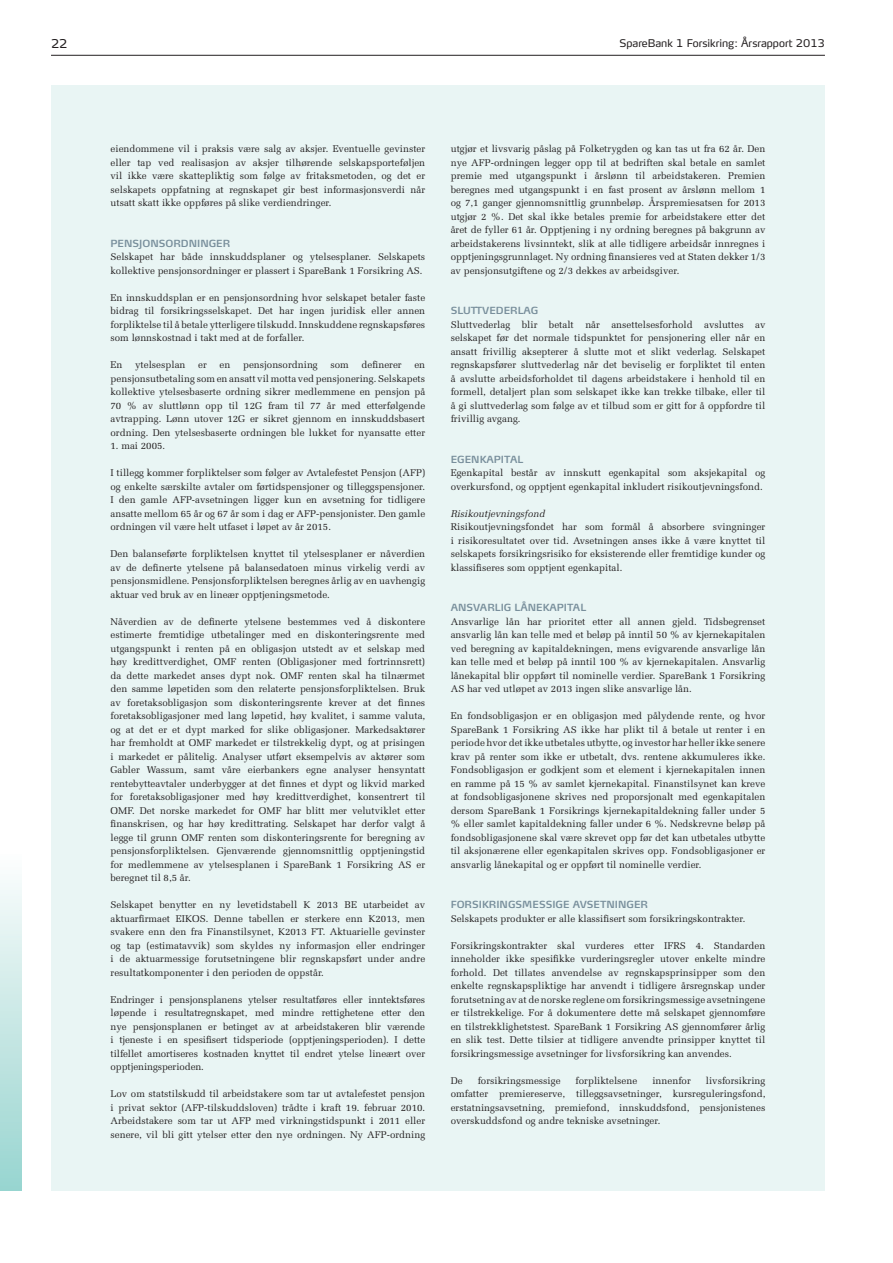
<style>
.page{position:relative;width:893px;height:1263px;background:#fff}
.page>*{position:absolute;margin:0;border:0;box-sizing:border-box;transform-origin:0 0}
.t1{font:12px "Max TF";color:#231f20}
.t2{font:10.5px "Max TF";color:#231f20}
.Brødtekst_u_reg_-_re{font:9.75px/13.5px "Melior";color:#231f20;text-align:justify}
.Mellomtittel_noter{font:600 9.75px "Max TF";color:#798f9c}
.Mellomtittel2_noter{font:italic 9.75px "Melior";color:#231f20}
</style>
<div class="page">
<hr style="left:51px;top:55px;width:774px;height:1px;background:#231f20">
<div style="left:51px;top:85px;width:774px;height:1106px;background:#e9f5f4"></div>
<div style="left:0;top:850px;width:21px;height:341px;background:linear-gradient(to bottom,#fdfefe,#97d4cf)"></div>
<p class="t1" style="left:51px;top:36px;width:18px">22</p>
<p class="t2" style="left:619px;top:36px;width:207px">SpareBank 1 Forsikring: Årsrapport 2013</p>
<p class="Brødtekst_u_reg_-_re" style="left:111px;top:142px;width:316px">eiendommene vil i praksis være salg av aksjer. Eventuelle gevinster eller tap ved realisasjon av aksjer tilhørende selskapsporteføljen vil ikke være skattepliktig som følge av fritaksmetoden, og det er selskapets oppfatning at regnskapet gir best informasjonsverdi når utsatt skatt ikke oppføres på slike verdiendringer.</p>
<p class="Mellomtittel_noter" style="left:111px;top:237px;width:121px">PENSJONSORDNINGER</p>
<p class="Brødtekst_u_reg_-_re" style="left:111px;top:250px;width:316px">Selskapet har både innskuddsplaner og ytelsesplaner. Selskapets kollektive pensjonsordninger er plassert i SpareBank 1 Forsikring AS.</p>
<p class="Brødtekst_u_reg_-_re" style="left:111px;top:291px;width:316px">En innskuddsplan er en pensjonsordning hvor selskapet betaler faste bidrag til forsikringsselskapet. Det har ingen juridisk eller annen forpliktelse til å betale ytterligere tilskudd. Innskuddene regnskapsføres som lønnskostnad i takt med at de forfaller.</p>
<p class="Brødtekst_u_reg_-_re" style="left:111px;top:358px;width:13px">En</p>
<p class="Brødtekst_u_reg_-_re" style="left:135px;top:358px;width:52px">ytelsesplan</p>
<p class="Brødtekst_u_reg_-_re" style="left:198px;top:358px;width:10px">er</p>
<p class="Brødtekst_u_reg_-_re" style="left:220px;top:358px;width:12px">en</p>
<p class="Brødtekst_u_reg_-_re" style="left:243px;top:358px;width:76px">pensjonsordning</p>
<p class="Brødtekst_u_reg_-_re" style="left:330px;top:358px;width:20px">som</p>
<p class="Brødtekst_u_reg_-_re" style="left:362px;top:358px;width:42px">definerer</p>
<p class="Brødtekst_u_reg_-_re" style="left:111px;top:358px;width:316px;text-indent:304px">en pensjonsutbetaling som en ansatt vil motta ved pensjonering. Selskapets kollektive ytelsesbaserte ordning sikrer medlemmene en pensjon på 70 % av sluttlønn opp til 12G fram til 77 år med etterfølgende avtrapping. Lønn utover 12G er sikret gjennom en innskuddsbasert ordning. Den ytelsesbaserte ordningen ble lukket for nyansatte etter</p>
<p class="Brødtekst_u_reg_-_re" style="left:111px;top:439px;width:56px">1. mai 2005.</p>
<p class="Brødtekst_u_reg_-_re" style="left:111px;top:466px;width:316px">I tillegg kommer forpliktelser som følger av Avtalefestet Pensjon (AFP) og enkelte særskilte avtaler om førtidspensjoner og tilleggspensjoner.<br>I den gamle AFP-avsetningen ligger kun en avsetning for tidligere ansatte mellom 65 år og 67 år som i dag er AFP-pensjonister. Den gamle ordningen vil være helt utfaset i løpet av år 2015.</p>
<p class="Brødtekst_u_reg_-_re" style="left:111px;top:547px;width:316px">Den balanseførte forpliktelsen knyttet til ytelsesplaner er nåverdien av de definerte ytelsene på balansedatoen minus virkelig verdi av pensjonsmidlene. Pensjonsforpliktelsen beregnes årlig av en uavhengig aktuar ved bruk av en lineær opptjeningsmetode.</p>
<p class="Brødtekst_u_reg_-_re" style="left:111px;top:615px;width:316px">Nåverdien av de definerte ytelsene bestemmes ved å diskontere estimerte fremtidige utbetalinger med en diskonteringsrente med utgangspunkt i renten på en obligasjon utstedt av et selskap med høy kredittverdighet, OMF renten (Obligasjoner med fortrinnsrett) da dette markedet anses dypt nok. OMF renten skal ha tilnærmet den samme løpetiden som den relaterte pensjonsforpliktelsen. Bruk av foretaksobligasjon som diskonteringsrente krever at det finnes foretaksobligasjoner med lang løpetid, høy kvalitet, i samme valuta, og at det er et dypt marked for slike obligasjoner. Markedsaktører har fremholdt at OMF markedet er tilstrekkelig dypt, og at prisingen i markedet er pålitelig. Analyser utført eksempelvis av aktører som Gabler Wassum, samt våre eierbankers egne analyser hensyntatt rentebytteavtaler underbygger at det finnes et dypt og likvid marked for foretaksobligasjoner med høy kredittverdighet, konsentrert til OMF. Det norske markedet for OMF har blitt mer velutviklet etter finanskrisen, og har høy kredittrating. Selskapet har derfor valgt å legge til grunn OMF renten som diskonteringsrente for beregning av pensjonsforpliktelsen. Gjenværende gjennomsnittlig opptjeningstid for medlemmene av ytelsesplanen i SpareBank 1 Forsikring AS er beregnet til 8,5 år.</p>
<p class="Brødtekst_u_reg_-_re" style="left:111px;top:898px;width:316px">Selskapet benytter en ny levetidstabell K 2013 BE utarbeidet av aktuarfirmaet EIKOS. Denne tabellen er sterkere enn K2013, men svakere enn den fra Finanstilsynet, K2013 FT. Aktuarielle gevinster og tap (estimatavvik) som skyldes ny informasjon eller endringer i de aktuarmessige forutsetningene blir regnskapsført under andre resultatkomponenter i den perioden de oppstår.</p>
<p class="Brødtekst_u_reg_-_re" style="left:111px;top:993px;width:316px">Endringer i pensjonsplanens ytelser resultatføres eller inntektsføres løpende i resultatregnskapet, med mindre rettighetene etter den nye pensjonsplanen er betinget av at arbeidstakeren blir værende i tjeneste i en spesifisert tidsperiode (opptjeningsperioden). I dette tilfellet amortiseres kostnaden knyttet til endret ytelse lineært over opptjeningsperioden.</p>
<p class="Brødtekst_u_reg_-_re" style="left:111px;top:1087px;width:316px">Lov om statstilskudd til arbeidstakere som tar ut avtalefestet pensjon i privat sektor (AFP-tilskuddsloven) trådte i kraft 19. februar 2010.<br>Arbeidstakere som tar ut AFP med virkningstidspunkt i 2011 eller senere, vil bli gitt ytelser etter den nye ordningen. Ny AFP-ordning</p>
<p class="Brødtekst_u_reg_-_re" style="left:451px;top:142px;width:316px">utgjør et livsvarig påslag på Folketrygden og kan tas ut fra 62 år. Den nye AFP-ordningen legger opp til at bedriften skal betale en samlet premie med utgangspunkt i årslønn til arbeidstakeren. Premien beregnes med utgangspunkt i en fast prosent av årslønn mellom 1 og 7,1 ganger gjennomsnittlig grunnbeløp. Årspremiesatsen for 2013 utgjør 2 %. Det skal ikke betales premie for arbeidstakere etter det året de fyller 61 år. Opptjening i ny ordning beregnes på bakgrunn av arbeidstakerens livsinntekt, slik at alle tidligere arbeidsår innregnes i opptjeningsgrunnlaget. Ny ordning finansieres ved at Staten dekker 1/3 av pensjonsutgiftene og 2/3 dekkes av arbeidsgiver.</p>
<p class="Mellomtittel_noter" style="left:451px;top:305px;width:89px">SLUTTVEDERLAG</p>
<p class="Brødtekst_u_reg_-_re" style="left:451px;top:318px;width:316px">Sluttvederlag blir betalt når ansettelsesforhold avsluttes av selskapet før det normale tidspunktet for pensjonering eller når en ansatt frivillig aksepterer å slutte mot et slikt vederlag. Selskapet regnskapsfører sluttvederlag når det beviselig er forpliktet til enten å avslutte arbeidsforholdet til dagens arbeidstakere i henhold til en formell, detaljert plan som selskapet ikke kan trekke tilbake, eller til å gi sluttvederlag som følge av et tilbud som er gitt for å oppfordre til frivillig avgang.</p>
<p class="Mellomtittel_noter" style="left:451px;top:453px;width:74px">EGENKAPITAL</p>
<p class="Brødtekst_u_reg_-_re" style="left:451px;top:466px;width:316px">Egenkapital består av innskutt egenkapital som aksjekapital og overkursfond, og opptjent egenkapital inkludert risikoutjevningsfond.</p>
<p class="Mellomtittel2_noter" style="left:451px;top:508px;width:96px">Risikoutjevningsfond</p>
<p class="Brødtekst_u_reg_-_re" style="left:451px;top:520px;width:316px">Risikoutjevningsfondet har som formål å absorbere svingninger i risikoresultatet over tid. Avsetningen anses ikke å være knyttet til selskapets forsikringsrisiko for eksisterende eller fremtidige kunder og klassifiseres som opptjent egenkapital.</p>
<p class="Mellomtittel_noter" style="left:451px;top:602px;width:137px">ANSVARLIG LÅNEKAPITAL</p>
<p class="Brødtekst_u_reg_-_re" style="left:451px;top:615px;width:316px">Ansvarlige lån har prioritet etter all annen gjeld. Tidsbegrenset ansvarlig lån kan telle med et beløp på inntil 50 % av kjernekapitalen ved beregning av kapitaldekningen, mens evigvarende ansvarlige lån kan telle med et beløp på inntil 100 % av kjernekapitalen. Ansvarlig lånekapital blir oppført til nominelle verdier. SpareBank 1 Forsikring AS har ved utløpet av 2013 ingen slike ansvarlige lån.</p>
<p class="Brødtekst_u_reg_-_re" style="left:451px;top:709px;width:316px">En fondsobligasjon er en obligasjon med pålydende rente, og hvor SpareBank 1 Forsikring AS ikke har plikt til å betale ut renter i en periode hvor det ikke utbetales utbytte, og investor har heller ikke senere krav på renter som ikke er utbetalt, dvs. rentene akkumuleres ikke.<br>Fondsobligasjon er godkjent som et element i kjernekapitalen innen en ramme på 15 % av samlet kjernekapital. Finanstilsynet kan kreve at fondsobligasjonene skrives ned proporsjonalt med egenkapitalen dersom SpareBank 1 Forsikrings kjernekapitaldekning faller under 5 % eller samlet kapitaldekning faller under 6 %. Nedskrevne beløp på fondsobligasjonene skal være skrevet opp før det kan utbetales utbytte til aksjonærene eller egenkapitalen skrives opp. Fondsobligasjoner er ansvarlig lånekapital og er oppført til nominelle verdier.</p>
<p class="Mellomtittel_noter" style="left:451px;top:899px;width:199px">FORSIKRINGSMESSIGE AVSETNINGER</p>
<p class="Brødtekst_u_reg_-_re" style="left:451px;top:912px;width:296px">Selskapets produkter er alle klassifisert som forsikringskontrakter.</p>
<p class="Brødtekst_u_reg_-_re" style="left:451px;top:939px;width:316px">Forsikringskontrakter skal vurderes etter IFRS 4. Standarden inneholder ikke spesifikke vurderingsregler utover enkelte mindre forhold. Det tillates anvendelse av regnskapsprinsipper som den enkelte regnskapspliktige har anvendt i tidligere årsregnskap under forutsetning av at de norske reglene om forsikringsmessige avsetningene er tilstrekkelige. For å dokumentere dette må selskapet gjennomføre en tilstrekklighetstest. SpareBank 1 Forsikring AS gjennomfører årlig en slik test. Dette tilsier at tidligere anvendte prinsipper knyttet til forsikringsmessige avsetninger for livsforsikring kan anvendes.</p>
<p class="Brødtekst_u_reg_-_re" style="left:451px;top:1074px;width:13px">De</p>
<p class="Brødtekst_u_reg_-_re" style="left:478px;top:1074px;width:84px">forsikringsmessige</p>
<p class="Brødtekst_u_reg_-_re" style="left:576px;top:1074px;width:63px">forpliktelsene</p>
<p class="Brødtekst_u_reg_-_re" style="left:652px;top:1074px;width:40px">innenfor</p>
<p class="Brødtekst_u_reg_-_re" style="left:451px;top:1074px;width:316px;text-indent:255px">livsforsikring omfatter premiereserve, tilleggsavsetninger, kursreguleringsfond, erstatningsavsetning, premiefond, innskuddsfond, pensjonistenes overskuddsfond og andre tekniske avsetninger.</p>
</div>
